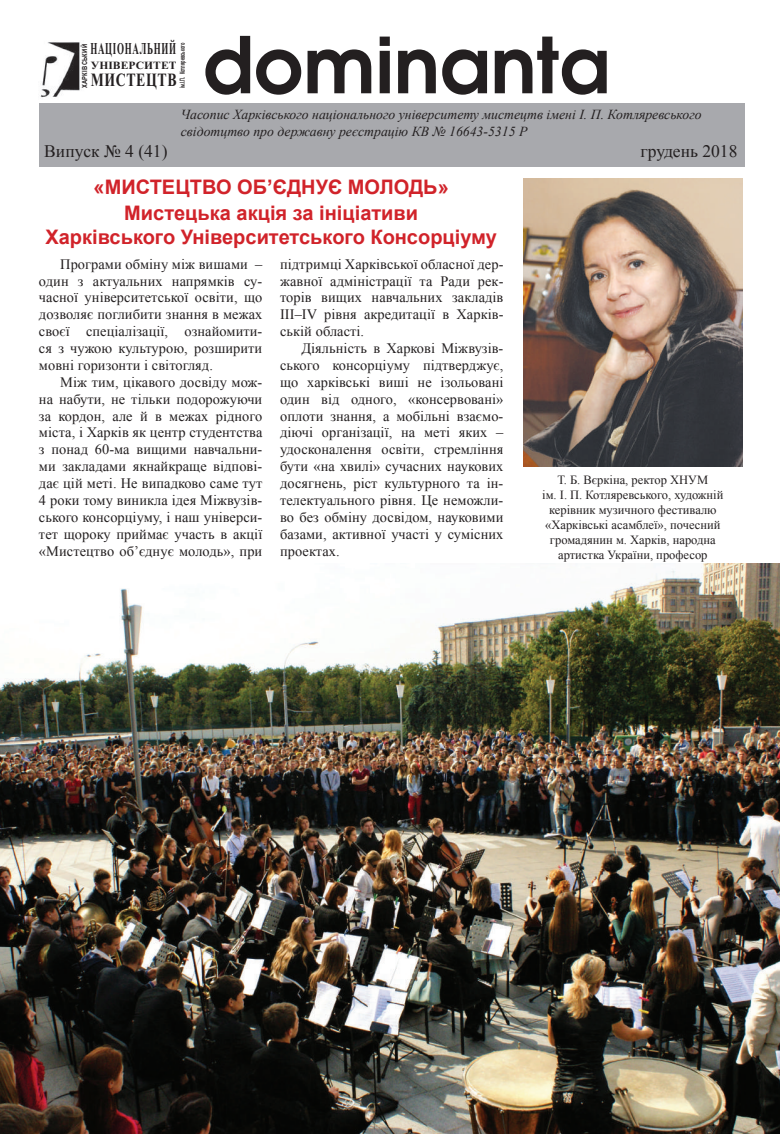
<style>
.page{position:relative;width:780px;height:1134px;background:#fff}
.page>*{position:absolute;margin:0;border:0;box-sizing:border-box;transform-origin:0 0}
.t1{font:700 20px/26.2px "Arial";color:#d1232a;text-align:center}
.t2{font:700 18.62px "Times New Roman";letter-spacing:.045em;color:#231f20;scale:.74 1}
.t3{font:17.5px "Times New Roman";color:#231f20}
.t4{font:700 16.5px "Times New Roman";letter-spacing:.08em;color:#231f20;scale:.54 1}
.t5{font:14.38px/16.9px "Times New Roman";letter-spacing:.005em;color:#231f20;text-align:justify}
.t6{font:italic 13.75px/16.5px "Times New Roman";color:#231f20}
.t7{font:12.5px/15px "Times New Roman";color:#231f20;text-align:center}
.t8{font:700 11px "Times New Roman";letter-spacing:.005em;color:#231f20;scale:1.05 1}
.t9{font:700 7px "Arial Narrow";color:#231f20;scale:.68 1}
.t10{font:700 7px "Arial Narrow";letter-spacing:.045em;color:#231f20}
</style>
<div class="page">
<img style="left:40px;top:42px;width:40px;height:56px">
<svg style="left:205px;top:36px;width:45px;height:59px"></svg>
<svg style="left:256px;top:49px;width:45px;height:46px"></svg>
<svg style="left:307px;top:49px;width:64px;height:44px"></svg>
<svg style="left:379px;top:37px;width:11px;height:56px"></svg>
<svg style="left:398px;top:49px;width:38px;height:44px"></svg>
<svg style="left:442px;top:49px;width:45px;height:46px"></svg>
<svg style="left:494px;top:37px;width:112px;height:58px"></svg>
<div style="left:39px;top:103px;width:705px;height:64px;background:#a8a9ad"></div>
<img style="left:523px;top:179px;width:219px;height:287px">
<img style="left:0;top:563px;width:780px;height:571px">
<p class="t4" style="left:90px;top:37px;width:160px">НАЦІОНАЛЬНИЙ</p>
<p class="t8" style="left:91px;top:58px;width:83px">УНІВЕРСИТЕТ</p>
<p class="t2" style="left:91px;top:67px;width:117px">МИСТЕЦТВ</p>
<p class="t10" style="left:79px;top:88px;width:46px;rotate:-90deg">ХАРКІВСЬКИЙ</p>
<p class="t9" style="left:177px;top:88px;width:68px;rotate:-90deg">ім.І.П. Котляревського</p>
<p class="t6" style="left:181px;top:106px;width:522px">Часопис Харківського національного університету мистецтв імені І. П. Котляревського свідотцтво про державну реєстрацію КВ № 16643-5315 Р</p>
<p class="t3" style="left:44px;top:140px;width:125px">Випуск № 4 (41)</p>
<p class="t3" style="left:640px;top:140px;width:98px">грудень 2018</p>
<h1 class="t1" style="left:94px;top:174px;width:356px">«МИСТЕЦТВО ОБ’ЄДНУЄ МОЛОДЬ»<br>Мистецька акція за ініціативи</h1>
<h1 class="t1" style="left:45px;top:224px;width:453px">Харківського Університетського Консорціуму</h1>
<p class="t5" style="left:39px;top:255px;width:225px;text-indent:21px">Програми обміну між вишами – один з актуальних напрямків су&shy;часної університетської освіти, що дозволяє поглибити знання в межах своєї спеціалізації, ознайомити&shy;ся з чужою культурою, розширити мовні горизонти і світогляд.</p>
<p class="t5" style="left:39px;top:373px;width:225px;text-indent:21px">Між тим, цікавого досвіду мож&shy;на набути, не тільки подорожуючи за кордон, але й в межах рідного міста, і Харків як центр студентства з понад 60-ма вищими навчальни&shy;ми закладами якнайкраще відпові&shy;дає цій меті. Не випадково саме тут 4 роки тому виникла ідея Міжвузів&shy;ського консорціуму, і наш універси&shy;тет щороку приймає участь в акції «Мистецтво об’єднує молодь», при</p>
<p class="t5" style="left:280px;top:255px;width:225px">підтримці Харківської обласної дер&shy;жавної адміністрації та Ради рек&shy;торів вищих навчальних закладів III–IV рівня акредитації в Харків&shy;ській області.</p>
<p class="t5" style="left:280px;top:340px;width:225px;text-indent:21px">Діяльність в Харкові Міжвузів&shy;ського консорціуму підтверджує, що харківські виші не ізольовані один від одного, «консервовані» оплоти знання, а мобільні взаємо&shy;діючі організації, на меті яких – удосконалення освіти, стремління бути «на хвилі» сучасних наукових досягнень, ріст культурного та ін&shy;телектуального рівня. Це неможли&shy;во без обміну досвідом, науковими базами, активної участі у сумісних проектах.</p>
<p class="t7" style="left:542px;top:472px;width:183px">Т. Б. Вєркіна, ректор ХНУМ<br>ім. І. П. Котляревського, художній керівник музичного фестивалю «Харківські асамблеї», почесний громадянин м. Харків, народна артистка України, професор</p>
</div>
